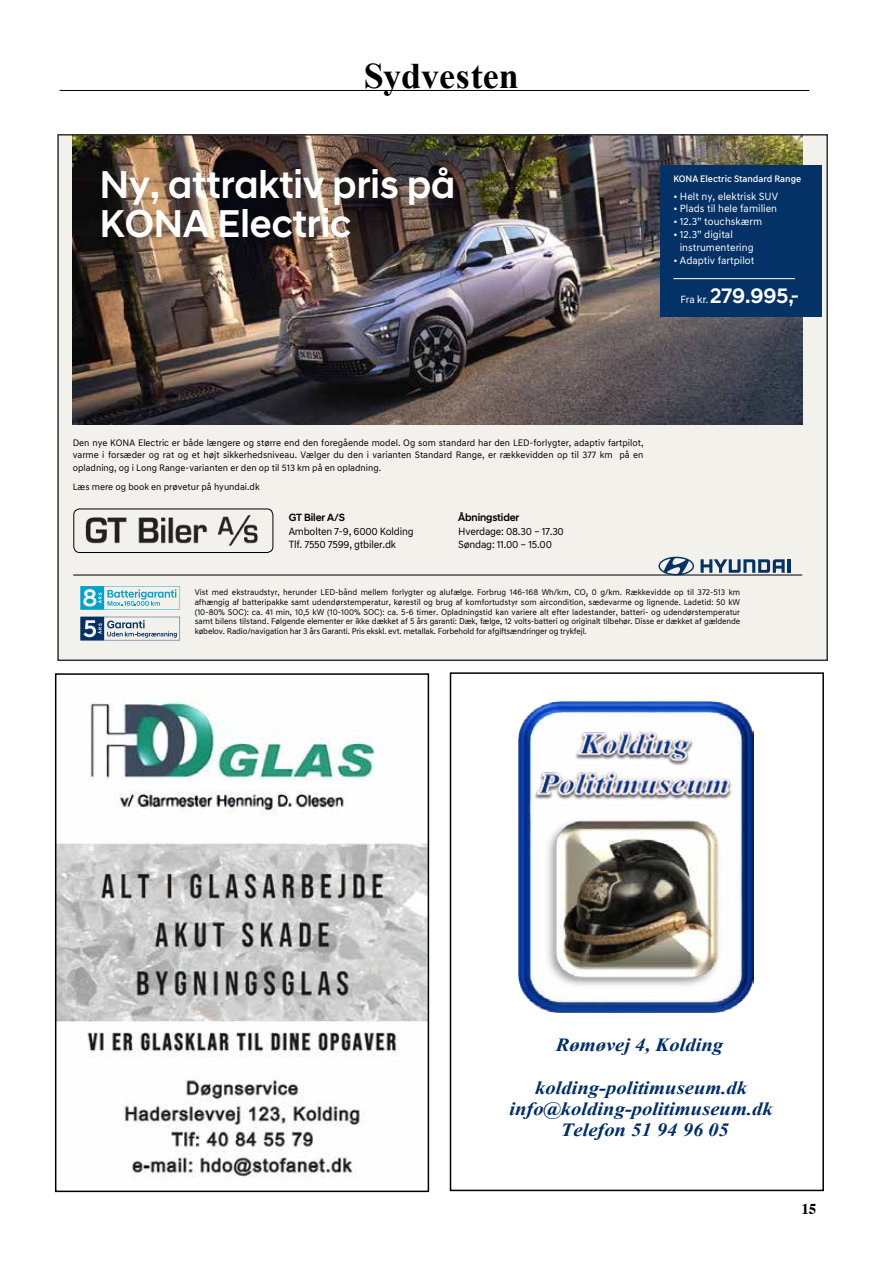
<style>
.page{position:relative;width:893px;height:1263px;background:#fff}
.page>*{position:absolute;margin:0;border:0;box-sizing:border-box;transform-origin:0 0}
.t1{font:500 39.45px/39.5px "Hyundai Sans Head";color:#fff}
.t2{font:700 36px "Times New Roman";color:#000}
.t3{font:500 21.3px "Hyundai Sans Head";color:#fff}
.t4{font:italic 700 18.6px/21.3px "Times New Roman";color:#002e6a;text-align:center;scale:1.11 1}
.t5{font:700 15px "Times";color:#000}
.t6{font:10.65px/12.8px "Hyundai Sans Text";color:#fff}
.t7{font:10.65px/13.2px "Hyundai Sans Text";letter-spacing:-.02em;color:#000}
.t8{font:500 10.65px "Hyundai Sans Head";letter-spacing:-.015em;color:#000}
.t9{font:9.6px/12.3px "Hyundai Sans Text";color:#000;text-align:justify}
.t10{font:500 9.6px "Hyundai Sans Text";color:#fff}
.t11{font:8.55px/9.9px "Hyundai Sans Text";letter-spacing:-.015em;color:#000;text-align:justify}
.s1{font-family:"Hyundai Sans Head"}
</style>
<div class="page">
<hr style="left:60px;top:90px;width:749px;height:1px;background:#000">
<img style="left:519px;top:702px;width:234px;height:310px">
<img style="left:541px;top:849px;width:184px;height:143px">
<img style="left:518px;top:726px;width:236px;height:123px">
<div style="left:450px;top:672px;width:374px;height:519px;border:2px solid #000"></div>
<img style="left:58px;top:701px;width:368px;height:478px">
<div style="left:55px;top:673px;width:374px;height:519px;border:2px solid #000"></div>
<div style="left:58px;top:135px;width:769px;height:525px;background:#f3f1ec"></div>
<hr style="left:73px;top:575px;width:729px;height:1px;background:#000">
<svg style="left:701px;top:559px;width:84px;height:14px"></svg>
<hr style="left:788px;top:559px;width:3px;height:14px;background:#053266">
<svg style="left:658px;top:557px;width:36px;height:18px"></svg>
<img style="left:72px;top:137px;width:730px;height:287px">
<div style="left:660px;top:165px;width:161px;height:152px;background:#053266"></div>
<div style="left:74px;top:509px;width:199px;height:44px;border:1px solid #000;border-radius:6px"></div>
<img style="left:79px;top:515px;width:186px;height:37px">
<hr style="left:673px;top:278px;width:122px;height:1px;background:#fff">
<svg style="left:81px;top:617px;width:99px;height:23px"></svg>
<svg style="left:81px;top:586px;width:99px;height:24px"></svg>
<h2 class="t2" style="left:364px;top:51px;width:156px">Sydvesten</h2>
<h1 class="t1" style="left:100px;top:165px;width:357px">Ny, attraktiv pris på<br>KONA Electric</h1>
<p class="t10" style="left:673px;top:173px;width:129px">KONA Electric Standard Range</p>
<p class="t6" style="left:673px;top:190px;width:106px">• Helt ny, elektrisk SUV</p>
<p class="t6" style="left:673px;top:202px;width:105px">• Plads til hele familien</p>
<p class="t6" style="left:673px;top:215px;width:90px">• 12.3” touchskærm</p>
<p class="t6" style="left:680px;top:228px;width:75px;text-indent:-6px">• 12.3” digital instrumentering</p>
<p class="t6" style="left:673px;top:254px;width:83px">• Adaptiv fartpilot</p>
<p class="t6" style="left:681px;top:293px;width:29px">Fra <span class="s1">kr.</span></p>
<h3 class="t3" style="left:710px;top:283px;width:90px">279.995,-</h3>
<p class="t9" style="left:73px;top:437px;width:572px">Den nye KONA Electric er både længere og større end den foregående model. Og som standard har den LED-forlygter, adaptiv fartpilot, varme i forsæder og rat og et højt sikkerhedsniveau. Vælger du den i varianten Standard Range, er rækkevidden op til 377 km på en opladning, og i Long Range-varianten er den op til 513 km på en opladning.</p>
<p class="t9" style="left:73px;top:480px;width:188px">Læs mere og book en prøvetur på hyundai.dk</p>
<p class="t8" style="left:458px;top:511px;width:62px">Åbningstider</p>
<p class="t7" style="left:458px;top:525px;width:107px">Hverdage: 08.30 – 17.30<br>Søndag: 11.00 – 15.00</p>
<p class="t8" style="left:289px;top:511px;width:58px">GT Biler A/S</p>
<p class="t7" style="left:289px;top:524px;width:126px">Ambolten 7-9, 6000 Kolding<br>Tlf. 7550 7599, gtbiler.dk</p>
<p class="t11" style="left:195px;top:587px;width:547px">Vist med ekstraudstyr, herunder LED-bånd mellem forlygter og alufælge. Forbrug 146-168 Wh/km, CO2 0 g/km. Rækkevidde op til 372-513 km afhængig af batteripakke samt udendørstemperatur, kørestil og brug af komfortudstyr som aircondition, sædevarme og lignende. Ladetid: 50 kW (10-80% SOC): ca. 41 min, 10,5 kW (10-100% SOC): ca. 5-6 timer. Opladningstid kan variere alt efter ladestander, batteri- og udendørstemperatur samt bilens tilstand. Følgende elementer er ikke dækket af 5 års garanti: Dæk, fælge, 12 volts-batteri og originalt tilbehør. Disse er dækket af gældende købelov. Radio/navigation har 3 års Garanti. Pris ekskl. evt. metallak. Forbehold for afgiftsændringer og trykfejl.</p>
<h3 class="t4" style="left:556px;top:1034px;width:152px">Rømøvej 4, Kolding</h3>
<h3 class="t4" style="left:509px;top:1076px;width:239px">kolding-politimuseum.dk info@kolding-politimuseum.dk<br>Telefon 51 94 96 05</h3>
<h3 class="t5" style="left:801px;top:1195px;width:16px">15</h3>
</div>
